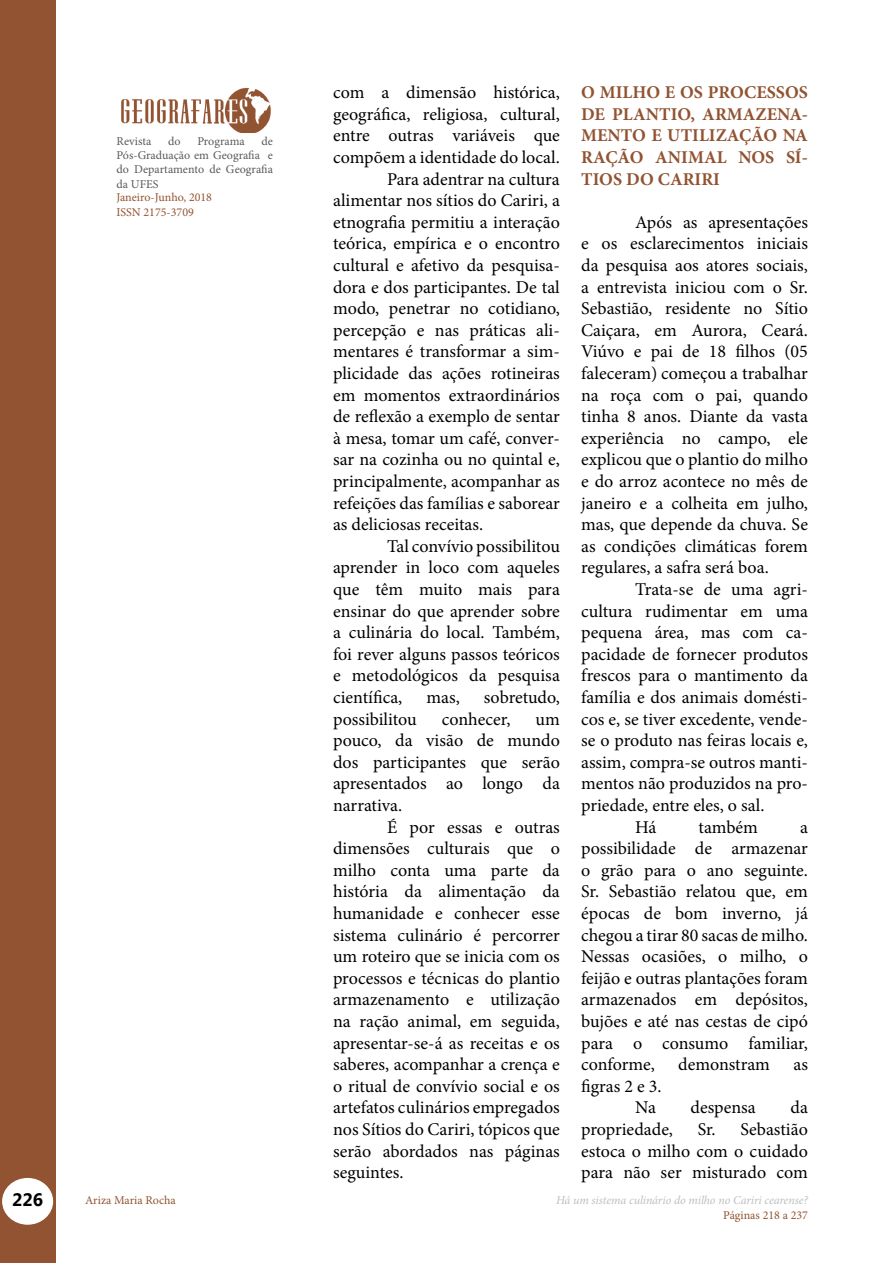
<style>
.page{position:relative;width:893px;height:1263px;background:#fff}
.page>*{position:absolute;margin:0;border:0;box-sizing:border-box;transform-origin:0 0}
.t1{font:18px/21.6px "Minion Pro";color:#000;text-align:justify}
.t2{font:700 18px/21.6px "Minion Pro";color:#915331;text-align:justify}
.t3{font:700 18px "Segoe UI";color:#000}
.t4{font:12px/14.4px "Minion Pro";color:#58595b;text-align:justify}
.t5{font:12px/14.4px "Minion Pro";color:#915331}
.t6{font:italic 12px "Minion Pro";letter-spacing:-.005em;color:#bcbec0}
</style>
<div class="page">
<div style="left:0;top:1px;width:55px;height:1262px;background:#915331"></div>
<div style="left:3px;top:1179px;width:49px;height:45px;background:#fff;border-radius:50%"></div>
<div style="left:2px;top:1178px;width:51px;height:47px;border:2px solid #fff;border-radius:50%"></div>
<img style="left:121px;top:88px;width:150px;height:45px">
<p class="t4" style="left:117px;top:134px;width:36px">Revista</p>
<p class="t4" style="left:168px;top:134px;width:14px">do</p>
<p class="t4" style="left:197px;top:134px;width:49px">Programa</p>
<p class="t4" style="left:117px;top:134px;width:158px;text-indent:145px">de Pós-Graduação em Geografia e do Departamento de Geografia da UFES</p>
<p class="t5" style="left:117px;top:190px;width:97px">Janeiro-Junho, 2018<br>ISSN 2175-3709</p>
<p class="t3" style="left:12px;top:1187px;width:33px">226</p>
<p class="t5" style="left:85px;top:1193px;width:92px">Ariza Maria Rocha</p>
<p class="t1" style="left:333px;top:82px;width:228px">com a dimensão histórica,</p>
<p class="t1" style="left:333px;top:103px;width:228px">geográfica, religiosa, cultural,</p>
<p class="t1" style="left:333px;top:125px;width:228px">entre outras variáveis que</p>
<p class="t1" style="left:333px;top:146px;width:228px">compõem a identidade do local.</p>
<p class="t1" style="left:387px;top:168px;width:174px">Para adentrar na cultura</p>
<p class="t1" style="left:333px;top:190px;width:228px">alimentar nos sítios do Cariri, a</p>
<p class="t1" style="left:333px;top:211px;width:228px">etnografia permitiu a interação</p>
<p class="t1" style="left:333px;top:233px;width:228px">teórica, empírica e o encontro</p>
<p class="t1" style="left:333px;top:254px;width:228px">cultural e afetivo da pesquisa-</p>
<p class="t1" style="left:333px;top:276px;width:228px">dora e dos participantes. De tal</p>
<p class="t1" style="left:333px;top:298px;width:228px">modo, penetrar no cotidiano,</p>
<p class="t1" style="left:333px;top:319px;width:228px">percepção e nas práticas ali-</p>
<p class="t1" style="left:333px;top:341px;width:228px">mentares é transformar a sim-</p>
<p class="t1" style="left:333px;top:362px;width:228px">plicidade das ações rotineiras</p>
<p class="t1" style="left:333px;top:384px;width:228px">em momentos extraordinários</p>
<p class="t1" style="left:333px;top:406px;width:228px">de reflexão a exemplo de sentar</p>
<p class="t1" style="left:333px;top:427px;width:228px">à mesa, tomar um café, conver-</p>
<p class="t1" style="left:333px;top:449px;width:228px">sar na cozinha ou no quintal e,</p>
<p class="t1" style="left:333px;top:470px;width:228px">principalmente, acompanhar as</p>
<p class="t1" style="left:333px;top:492px;width:228px">refeições das famílias e saborear</p>
<p class="t1" style="left:333px;top:514px;width:152px">as deliciosas receitas.</p>
<p class="t1" style="left:387px;top:535px;width:174px">Tal convívio possibilitou</p>
<p class="t1" style="left:333px;top:557px;width:228px">aprender in loco com aqueles</p>
<p class="t1" style="left:333px;top:578px;width:228px">que têm muito mais para</p>
<p class="t1" style="left:333px;top:600px;width:228px">ensinar do que aprender sobre</p>
<p class="t1" style="left:333px;top:622px;width:228px">a culinária do local. Também,</p>
<p class="t1" style="left:333px;top:643px;width:228px">foi rever alguns passos teóricos</p>
<p class="t1" style="left:333px;top:665px;width:228px">e metodológicos da pesquisa</p>
<p class="t1" style="left:333px;top:686px;width:71px">científica,</p>
<p class="t1" style="left:426px;top:686px;width:35px">mas,</p>
<p class="t1" style="left:484px;top:686px;width:77px">sobretudo,</p>
<p class="t1" style="left:333px;top:708px;width:85px">possibilitou</p>
<p class="t1" style="left:442px;top:708px;width:70px">conhecer,</p>
<p class="t1" style="left:333px;top:708px;width:228px;text-indent:202px">um pouco, da visão de mundo dos participantes que serão apresentados ao longo da narrativa.</p>
<p class="t1" style="left:333px;top:816px;width:228px;text-indent:54px">É por essas e outras dimensões culturais que o milho conta uma parte da história da alimentação da humanidade e conhecer esse sistema culinário é percorrer um roteiro que se inicia com os processos e técnicas do plantio armazenamento e utilização na ração animal, em seguida, apresentar-se-á as receitas e os saberes, acompanhar a crença e o ritual de convívio social e os artefatos culinários empregados nos Sítios do Cariri, tópicos que serão abordados nas páginas seguintes.</p>
<p class="t2" style="left:581px;top:81px;width:228px">O MILHO E OS PROCESSOS DE PLANTIO, ARMAZENA-MENTO E UTILIZAÇÃO NA RAÇÃO ANIMAL NOS SÍ-TIOS DO CARIRI</p>
<p class="t1" style="left:581px;top:211px;width:228px;text-indent:54px">Após as apresentações e os esclarecimentos iniciais da pesquisa aos atores sociais, a entrevista iniciou com o Sr.<br>Sebastião, residente no Sítio Caiçara, em Aurora, Ceará.<br>Viúvo e pai de 18 filhos (05 faleceram) começou a trabalhar na roça com o pai, quando tinha 8 anos. Diante da vasta experiência no campo, ele explicou que o plantio do milho e do arroz acontece no mês de janeiro e a colheita em julho, mas, que depende da chuva. Se as condições climáticas forem regulares, a safra será boa.</p>
<p class="t1" style="left:635px;top:578px;width:174px">Trata-se de uma agri-</p>
<p class="t1" style="left:581px;top:600px;width:228px">cultura rudimentar em uma</p>
<p class="t1" style="left:581px;top:622px;width:228px">pequena área, mas com ca-</p>
<p class="t1" style="left:581px;top:643px;width:228px">pacidade de fornecer produtos</p>
<p class="t1" style="left:581px;top:665px;width:228px">frescos para o mantimento da</p>
<p class="t1" style="left:581px;top:686px;width:228px">família e dos animais domésti-</p>
<p class="t1" style="left:581px;top:708px;width:228px">cos e, se tiver excedente, vende-</p>
<p class="t1" style="left:581px;top:730px;width:228px">se o produto nas feiras locais e,</p>
<p class="t1" style="left:581px;top:751px;width:228px">assim, compra-se outros manti-</p>
<p class="t1" style="left:581px;top:773px;width:228px">mentos não produzidos na pro-</p>
<p class="t1" style="left:581px;top:794px;width:185px">priedade, entre eles, o sal.</p>
<p class="t1" style="left:635px;top:816px;width:23px">Há</p>
<p class="t1" style="left:698px;top:816px;width:61px">também</p>
<p class="t1" style="left:581px;top:816px;width:228px;text-indent:219px">a possibilidade de armazenar o grão para o ano seguinte.<br>Sr. Sebastião relatou que, em épocas de bom inverno, já chegou a tirar 80 sacas de milho.<br>Nessas ocasiões, o milho, o feijão e outras plantações foram armazenados em depósitos, bujões e até nas cestas de cipó para o consumo familiar, conforme,</p>
<p class="t1" style="left:678px;top:1054px;width:93px">demonstram</p>
<p class="t1" style="left:793px;top:1054px;width:16px">as</p>
<p class="t1" style="left:635px;top:1075px;width:28px;text-indent:-54px">figras 2 e 3.<br>Na</p>
<p class="t1" style="left:691px;top:1097px;width:67px">despensa</p>
<p class="t1" style="left:790px;top:1097px;width:19px">da</p>
<p class="t1" style="left:581px;top:1118px;width:93px">propriedade,</p>
<p class="t1" style="left:581px;top:1118px;width:228px;text-indent:116px">Sr. Sebastião estoca o milho com o cuidado para não ser misturado com</p>
<p class="t6" style="left:556px;top:1192px;width:253px">Há um sistema culinário do milho no Cariri cearense?</p>
<p class="t5" style="left:723px;top:1208px;width:86px">Páginas 218 a 237</p>
</div>
